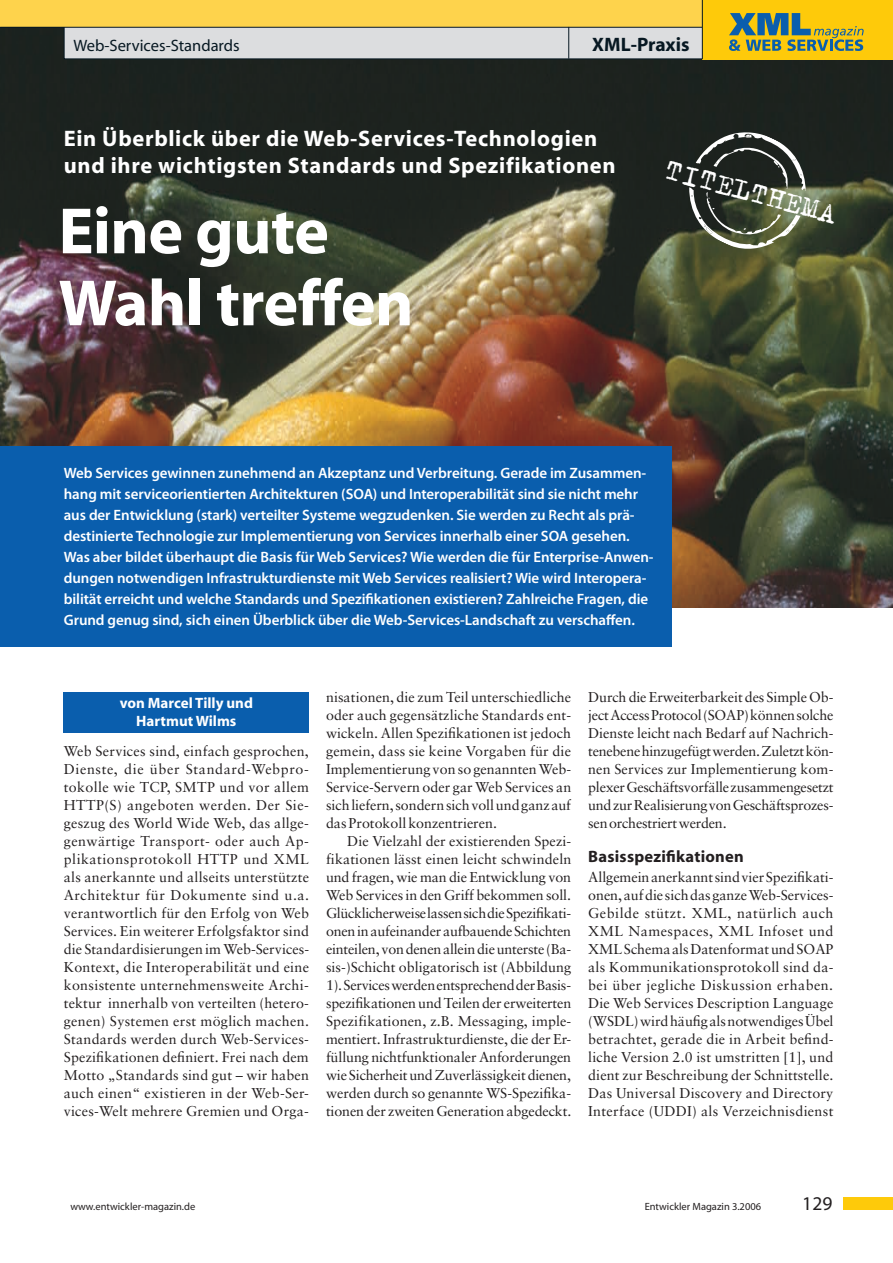
<style>
.page{position:relative;width:893px;height:1263px;background:#fff}
.page>*{position:absolute;margin:0;border:0;box-sizing:border-box;transform-origin:0 0}
.t1{font:700 66px/72px "Myriad";letter-spacing:-.01em;color:#fff}
.t2{font:32.1px "Trixie";color:#fff}
.t3{font:700 22.5px/27px "Myriad";letter-spacing:.03em;color:#fff}
.t4{font:700 19.5px "Myriad";color:#071822}
.t5{font:19.5px "Myriad";color:#231f20}
.t6{font:16.5px "Myriad";color:#071822}
.t7{font:700 16.5px "Myriad";letter-spacing:.015em;color:#231f20}
.t8{font:600 15px/21px "Myriad Pro";letter-spacing:-.005em;color:#fff}
.t9{font:700 15px/18px "Myriad";color:#fff;text-align:center}
.t10{font:14.25px/18px "Sabon";letter-spacing:-.005em;color:#231f20;text-align:justify}
.t11{font:10.5px "Myriad";color:#231f20}
</style>
<div class="page">
<div style="left:843px;top:1197px;width:50px;height:12px;background:#feca0a"></div>
<img style="left:0;top:28px;width:893px;height:579px">
<div style="left:64px;top:24px;width:640px;height:35px;background:#dcdddf"></div>
<div style="left:0;top:0;width:704px;height:27px;background:#fed34c"></div>
<div style="left:0;top:447px;width:672px;height:200px;background:#0a5ead"></div>
<div style="left:64px;top:692px;width:245px;height:40px;background:#0a5ead"></div>
<svg style="left:689px;top:125px;width:117px;height:127px;background:#474d40"></svg>
<hr style="left:568px;top:27px;width:1px;height:32px;background:#071822">
<hr style="left:0;top:27px;width:704px;height:1px;background:#071822">
<div style="left:702px;top:0;width:191px;height:59px;background:#feca0a"></div>
<svg style="left:729px;top:13px;width:135px;height:38px"></svg>
<hr style="left:702px;top:0;width:1px;height:59px;background:#071822">
<p class="t6" style="left:73px;top:37px;width:168px">Web-Services-Standards</p>
<h3 class="t4" style="left:592px;top:34px;width:99px">XML-Praxis</h3>
<h3 class="t3" style="left:64px;top:126px;width:553px">Ein Überblick über die Web-Services-Technologien und ihre wichtigsten Standards und Spezifikationen</h3>
<h1 class="t1" style="left:58px;top:197px;width:357px">Eine gute<br>Wahl treffen</h1>
<h2 class="t2" style="left:671px;top:148px;width:178px;rotate:15deg">TITELTHEMA</h2>
<p class="t8" style="left:64px;top:462px;width:591px">Web Services gewinnen zunehmend an Akzeptanz und Verbreitung. Gerade im Zusammen&shy;hang mit serviceorientierten Architekturen (SOA) und Interoperabilität sind sie nicht mehr aus der Entwicklung (stark) verteilter Systeme wegzudenken. Sie werden zu Recht als prä&shy;destinierte Technologie zur Implementierung von Services innerhalb einer SOA gesehen.<br>Was aber bildet überhaupt die Basis für Web Services? Wie werden die für Enterprise-Anwen&shy;dungen notwendigen Infrastrukturdienste mit Web Services realisiert? Wie wird Interopera&shy;bilität erreicht und welche Standards und Spezifikationen existieren? Zahlreiche Fragen, die Grund genug sind, sich einen Überblick über die Web-Services-Landschaft zu verschaffen.</p>
<p class="t9" style="left:120px;top:694px;width:135px">von Marcel Tilly und<br>Hartmut Wilms</p>
<p class="t10" style="left:64px;top:742px;width:247px">Web Services sind, einfach gesprochen, Dienste, die über Standard-Webpro&shy;tokolle wie TCP, SMTP und vor allem HTTP(S) angeboten werden. Der Sie&shy;geszug des World Wide Web, das allge&shy;genwärtige Transport- oder auch Ap&shy;plikationsprotokoll HTTP und XML als anerkannte und allseits unterstützte Architektur für Dokumente sind u.a. verantwortlich für den Erfolg von Web Services. Ein weiterer Erfolgsfaktor sind die Standardisierungen im Web-Services-Kontext, die Interoperabilität und eine konsistente unternehmensweite Archi&shy;tektur innerhalb von verteilten (hetero&shy;genen) Systemen erst möglich machen.<br>Standards werden durch Web-Services-Spezifikationen definiert. Frei nach dem Motto „Standards sind gut – wir haben auch einen“ existieren in der Web-Ser&shy;vices-Welt mehrere Gremien und Orga-</p>
<p class="t10" style="left:326px;top:688px;width:247px">nisationen, die zum Teil unterschiedliche oder auch gegensätzliche Standards ent&shy;wickeln. Allen Spezifikationen ist jedoch gemein, dass sie keine Vorgaben für die Implementierung von so genannten Web-Service-Servern oder gar Web Services an sich liefern, sondern sich voll und ganz auf das Protokoll konzentrieren.</p>
<p class="t10" style="left:326px;top:832px;width:247px;text-indent:21px">Die Vielzahl der existierenden Spezi&shy;fikationen lässt einen leicht schwindeln und fragen, wie man die Entwicklung von Web Services in den Griff bekommen soll.<br>Glücklicherweise lassen sich die Spezifikati&shy;onen in aufeinander aufbauende Schichten einteilen, von denen allein die unterste (Ba&shy;sis-)Schicht obligatorisch ist (Abbildung 1). Services werden entsprechend der Basis&shy;spezifikationen und Teilen der erweiterten Spezifikationen, z.B. Messaging, imple&shy;mentiert. Infrastrukturdienste, die der Er&shy;füllung nichtfunktionaler Anforderungen wie Sicherheit und Zuverlässigkeit dienen, werden durch so genannte WS-Spezifika&shy;tionen der zweiten Generation abgedeckt.</p>
<p class="t10" style="left:588px;top:688px;width:247px">Durch die Erweiterbarkeit des Simple Ob&shy;ject Access Protocol (SOAP) können solche Dienste leicht nach Bedarf auf Nachrich&shy;tenebene hinzugefügt werden. Zuletzt kön&shy;nen Services zur Implementierung kom&shy;plexer Geschäftsvorfälle zusammengesetzt und zur Realisierung von Geschäftsprozes&shy;sen orchestriert werden.</p>
<p class="t7" style="left:588px;top:848px;width:157px">Basisspezifikationen</p>
<p class="t10" style="left:588px;top:868px;width:247px">Allgemein anerkannt sind vier Spezifikati&shy;onen, auf die sich das ganze Web-Services-Gebilde stützt. XML, natürlich auch XML Namespaces, XML Infoset und XML Schema als Datenformat und SOAP als Kommunikationsprotokoll sind da&shy;bei über jegliche Diskussion erhaben.<br>Die Web Services Description Language (WSDL) wird häufig als notwendiges Übel betrachtet, gerade die in Arbeit befind&shy;liche Version 2.0 ist umstritten [1], und dient zur Beschreibung der Schnittstelle.<br>Das Universal Discovery and Directory Interface (UDDI) als Verzeichnisdienst</p>
<p class="t11" style="left:71px;top:1201px;width:126px">www.entwickler-magazin.de</p>
<p class="t11" style="left:645px;top:1201px;width:118px">Entwickler Magazin 3.2006</p>
<h3 class="t5" style="left:802px;top:1194px;width:32px">129</h3>
</div>
